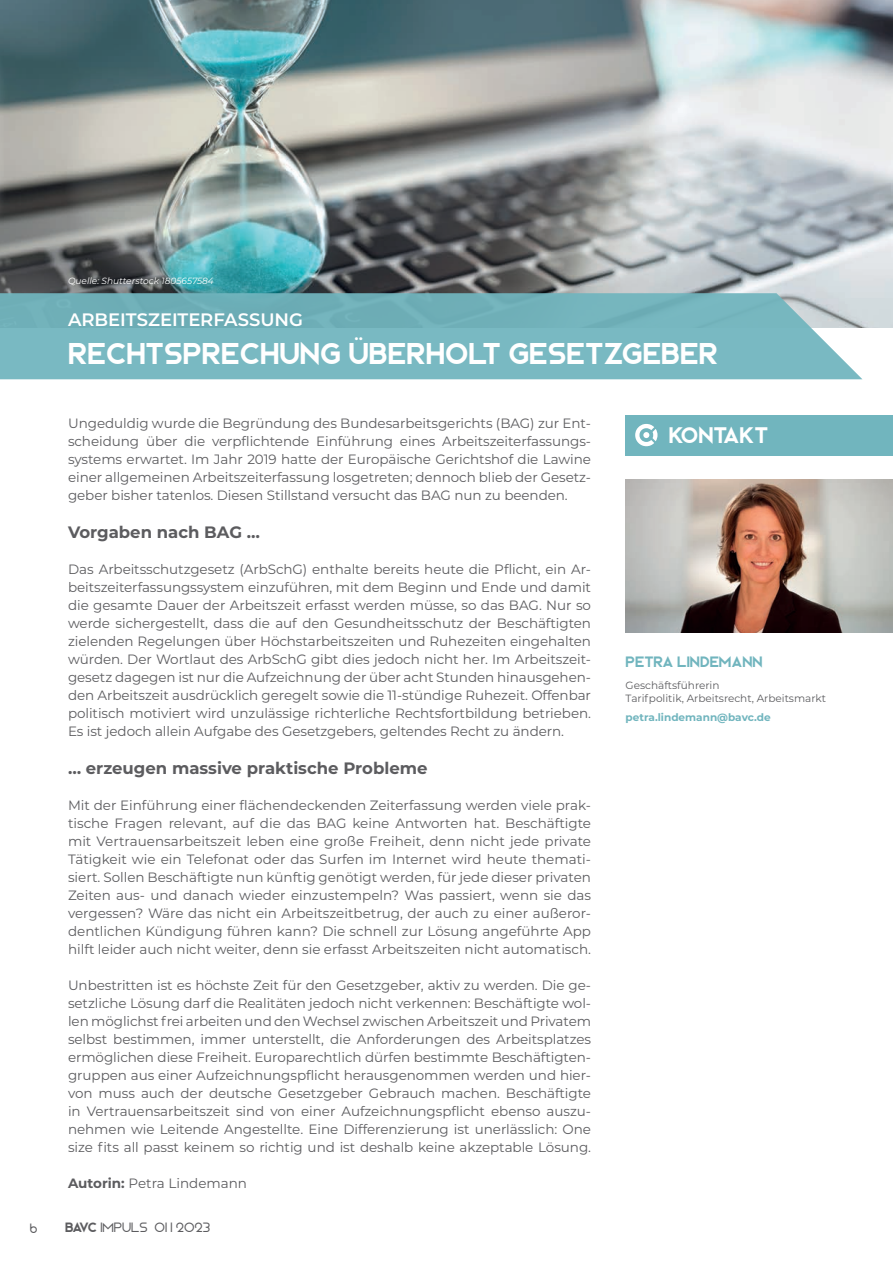
<style>
.page{position:relative;width:893px;height:1263px;background:#fff}
.page>*{position:absolute;margin:0;border:0;box-sizing:border-box;transform-origin:0 0}
.t1{font:30px "Bjorn";color:#fff}
.t2{font:22.5px "Bjorn";color:#fff}
.t3{font:600 18px "Montserrat";letter-spacing:-.005em;color:#fff}
.t4{font:700 16.5px "Montserrat";color:#5c5c5f}
.t5{font:15px "Bjorn";color:#71b5be}
.t6{font:13.5px/18px "Montserrat";letter-spacing:-.005em;color:#5c5c5f;text-align:justify}
.t7{font:300 13.5px "Bjorn";color:#5c5c5f}
.t8{font:10.5px/12.6px "Montserrat";color:#5c5c5f}
.t9{font:700 10.5px "Montserrat";color:#71b5be}
.t10{font:italic 9px "Montserrat";color:#fff}
.s1{font-weight:700}
.s2{font-weight:400}
</style>
<div class="page">
<img style="left:0;top:0;width:893px;height:327px">
<svg style="left:0;top:293px;width:862px;height:86px;fill:#79b9c2"></svg>
<div style="left:626px;top:415px;width:267px;height:40px;background:#71b5be"></div>
<svg style="left:635px;top:424px;width:22px;height:22px"></svg>
<img style="left:626px;top:479px;width:267px;height:153px">
<p class="t10" style="left:68px;top:274px;width:147px">Quelle: Shutterstock 1805657584</p>
<h3 class="t3" style="left:68px;top:306px;width:236px">ARBEITSZEITERFASSUNG</h3>
<h1 class="t1" style="left:68px;top:335px;width:652px">RECHTSPRECHUNG ÜBERHOLT GESETZGEBER</h1>
<p class="t6" style="left:68px;top:414px;width:525px">Ungeduldig wurde die Begründung des Bundesarbeitsgerichts (BAG) zur Ent&shy;scheidung über die verpflichtende Einführung eines Arbeitszeiterfassungs&shy;systems erwartet. Im Jahr 2019 hatte der Europäische Gerichtshof die Lawine einer allgemeinen Arbeitszeiterfassung losgetreten; dennoch blieb der Gesetz&shy;geber bisher tatenlos. Diesen Stillstand versucht das BAG nun zu beenden.</p>
<p class="t4" style="left:68px;top:520px;width:193px">Vorgaben nach BAG …</p>
<p class="t6" style="left:68px;top:559px;width:525px">Das Arbeitsschutzgesetz (ArbSchG) enthalte bereits heute die Pflicht, ein Ar&shy;beitszeiterfassungssystem einzuführen, mit dem Beginn und Ende und damit die gesamte Dauer der Arbeitszeit erfasst werden müsse, so das BAG. Nur so werde sichergestellt, dass die auf den Gesundheitsschutz der Beschäftigten zielenden Regelungen über Höchstarbeitszeiten und Ruhezeiten eingehalten würden. Der Wortlaut des ArbSchG gibt dies jedoch nicht her. Im Arbeitszeit&shy;gesetz dagegen ist nur die Aufzeichnung der über acht Stunden hinausgehen&shy;den Arbeitszeit ausdrücklich geregelt sowie die 11-stündige Ruhezeit. Offenbar politisch motiviert wird unzulässige richterliche Rechtsfortbildung betrieben.<br>Es ist jedoch allein Aufgabe des Gesetzgebers, geltendes Recht zu ändern.</p>
<p class="t4" style="left:68px;top:756px;width:361px">… erzeugen massive praktische Probleme</p>
<p class="t6" style="left:68px;top:795px;width:525px">Mit der Einführung einer flächendeckenden Zeiterfassung werden viele prak&shy;tische Fragen relevant, auf die das BAG keine Antworten hat. Beschäftigte mit Vertrauensarbeitszeit leben eine große Freiheit, denn nicht jede private Tätigkeit wie ein Telefonat oder das Surfen im Internet wird heute themati&shy;siert. Sollen Beschäftigte nun künftig genötigt werden, für jede dieser privaten Zeiten aus- und danach wieder einzustempeln? Was passiert, wenn sie das vergessen? Wäre das nicht ein Arbeitszeitbetrug, der auch zu einer außeror&shy;dentlichen Kündigung führen kann? Die schnell zur Lösung angeführte App hilft leider auch nicht weiter, denn sie erfasst Arbeitszeiten nicht automatisch.</p>
<p class="t6" style="left:68px;top:975px;width:525px">Unbestritten ist es höchste Zeit für den Gesetzgeber, aktiv zu werden. Die ge&shy;setzliche Lösung darf die Realitäten jedoch nicht verkennen: Beschäftigte wol&shy;len möglichst frei arbeiten und den Wechsel zwischen Arbeitszeit und Privatem selbst bestimmen, immer unterstellt, die Anforderungen des Arbeitsplatzes ermöglichen diese Freiheit. Europarechtlich dürfen bestimmte Beschäftigten&shy;gruppen aus einer Aufzeichnungspflicht herausgenommen werden und hier&shy;von muss auch der deutsche Gesetzgeber Gebrauch machen. Beschäftigte in Vertrauensarbeitszeit sind von einer Aufzeichnungspflicht ebenso auszu&shy;nehmen wie Leitende Angestellte. Eine Differenzierung ist unerlässlich: One size fits all passt keinem so richtig und ist deshalb keine akzeptable Lösung.</p>
<p class="t6" style="left:68px;top:1173px;width:181px"><span class="s1">Autorin:</span> Petra Lindemann</p>
<p class="t7" style="left:30px;top:1220px;width:9px">6</p>
<p class="t7" style="left:65px;top:1219px;width:147px"><span class="s2">BAVC</span> IMPULS 01 I 2023</p>
<h2 class="t2" style="left:669px;top:422px;width:101px">KONTAKT</h2>
<p class="t5" style="left:626px;top:653px;width:138px">PETRA LINDEMANN</p>
<p class="t8" style="left:626px;top:679px;width:202px">Geschäftsführerin<br>Tarifpolitik, Arbeitsrecht, Arbeitsmarkt</p>
<p class="t9" style="left:626px;top:710px;width:147px">petra.lindemann@bavc.de</p>
</div>
